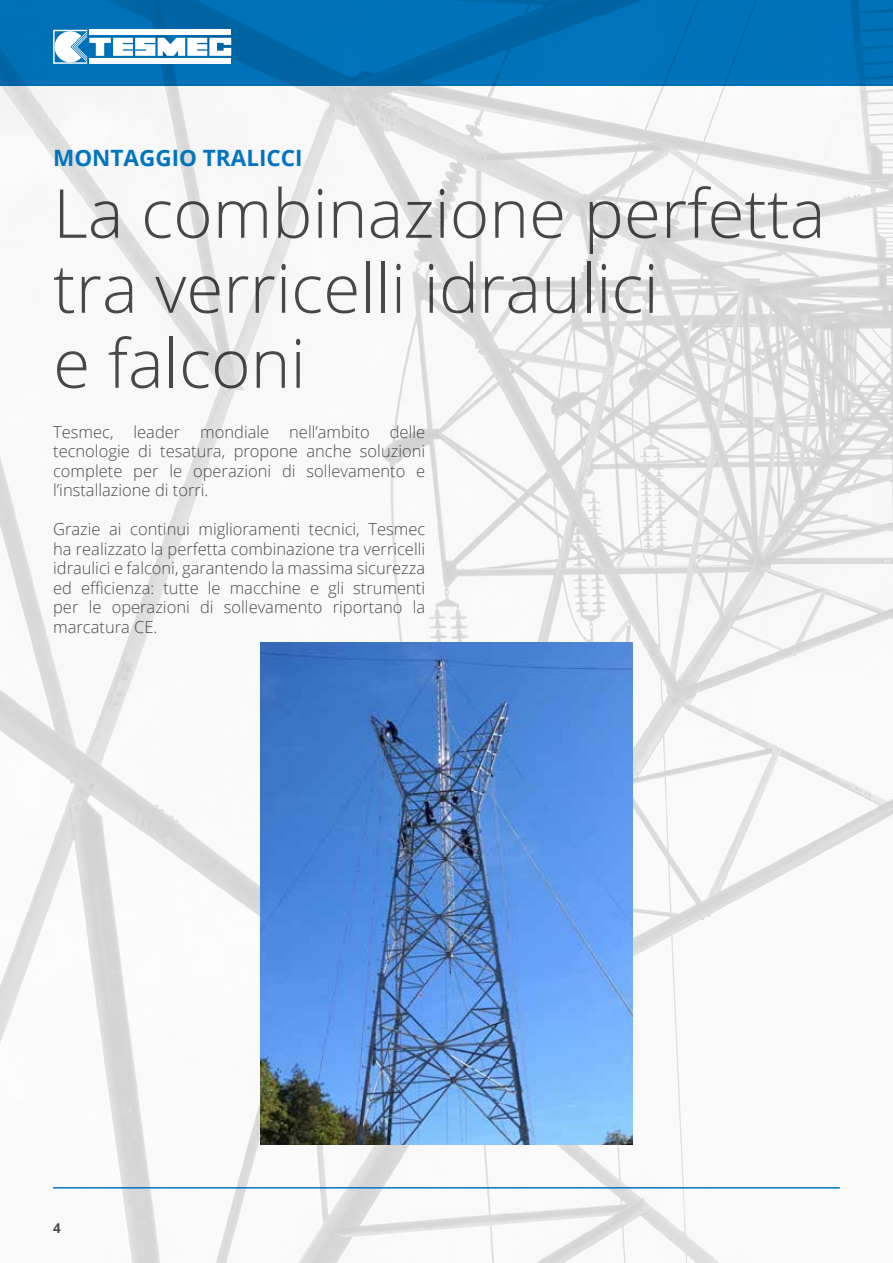
<style>
.page{position:relative;width:893px;height:1263px;background:#fff}
.page>*{position:absolute;margin:0;border:0;box-sizing:border-box;transform-origin:0 0}
.t1{font:300 67.5px/75px "Open Sans";color:#4a4a49}
.t2{font:700 22.5px "Open Sans";color:#0075bf}
.t3{font:300 16.5px/19.5px "Open Sans";color:#4a4a49;text-align:justify}
.t4{font:700 13.5px "Open Sans";color:#4a4a49}
</style>
<div class="page">
<img style="left:0;top:0;width:893px;height:1263px">
<img style="left:260px;top:643px;width:372px;height:501px">
<svg style="left:53px;top:30px;width:178px;height:34px"></svg>
<hr style="left:53px;top:1187px;width:787px;height:1px;background:#0075bf">
<h2 class="t2" style="left:53px;top:142px;width:247px">MONTAGGIO TRALICCI</h2>
<h1 class="t1" style="left:53px;top:174px;width:774px">La combinazione perfetta tra verricelli idraulici<br>e falconi</h1>
<p class="t3" style="left:53px;top:422px;width:374px">Tesmec, leader mondiale nell’ambito delle tecnologie di tesatura, propone anche soluzioni complete per le operazioni di sollevamento e l’installazione di torri.</p>
<p class="t3" style="left:53px;top:519px;width:374px">Grazie ai continui miglioramenti tecnici, Tesmec ha realizzato la perfetta combinazione tra verricelli idraulici e falconi, garantendo la massima sicurezza ed efficienza: tutte le macchine e gli strumenti per le operazioni di sollevamento riportano la marcatura CE.</p>
<p class="t4" style="left:53px;top:1219px;width:9px">4</p>
</div>
